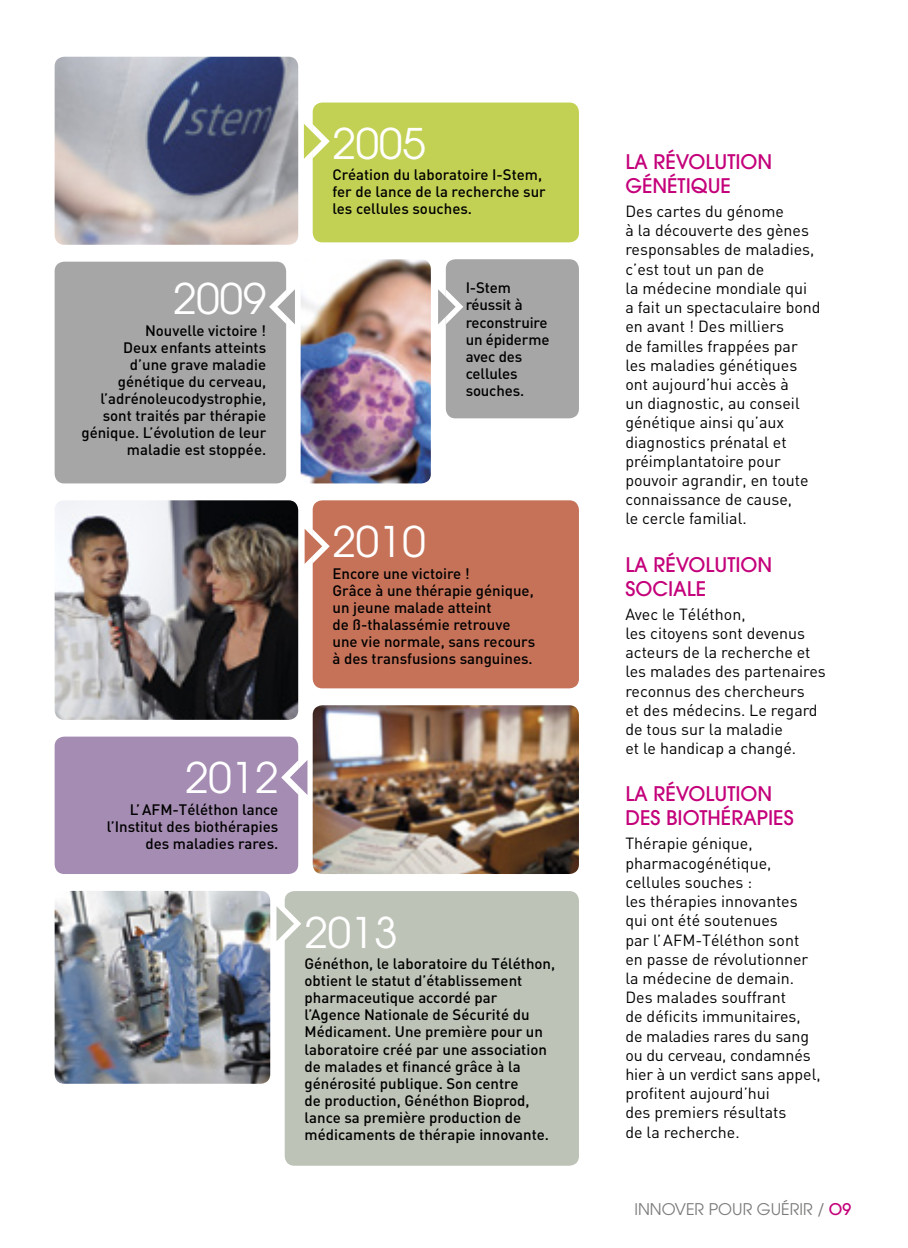
<style>
.page{position:relative;width:908px;height:1248px;background:#fff}
.page>*{position:absolute;margin:0;border:0;box-sizing:border-box;transform-origin:0 0}
.t1{font:42px "Avant Garde";color:#fff}
.t2{font:500 20px/24px "Avant Garde";color:#c4007a}
.t3{font:16px/19.2px "DIN";color:#000}
.t4{font:16px "Avant Garde";color:#7b7b7a}
.t5{font:500 15px/17px "DIN";color:#000}
.s1{font-weight:500;color:#c4007a}
</style>
<div class="page">
<img style="left:312px;top:705px;width:266px;height:168px">
<img style="left:300px;top:259px;width:130px;height:224px">
<img style="left:55px;top:57px;width:243px;height:188px">
<img style="left:55px;top:500px;width:243px;height:219px">
<img style="left:55px;top:890px;width:215px;height:193px">
<div style="left:312px;top:102px;width:266px;height:140px;background:#c2d154;border-radius:10px"></div>
<svg style="left:304px;top:124px;width:25px;height:35px"></svg>
<div style="left:312px;top:500px;width:266px;height:188px;background:#c67259;border-radius:10px"></div>
<svg style="left:304px;top:528px;width:25px;height:36px"></svg>
<div style="left:284px;top:891px;width:294px;height:274px;background:#bdc3b7;border-radius:10px"></div>
<svg style="left:276px;top:906px;width:25px;height:35px"></svg>
<div style="left:445px;top:259px;width:133px;height:159px;background:#a6a6a6;border-radius:10px"></div>
<svg style="left:438px;top:289px;width:25px;height:35px"></svg>
<div style="left:55px;top:261px;width:231px;height:222px;background:#a6a6a6;border-radius:10px"></div>
<svg style="left:269px;top:289px;width:26px;height:35px"></svg>
<div style="left:55px;top:736px;width:243px;height:137px;background:#a58cb2;border-radius:10px"></div>
<svg style="left:281px;top:759px;width:26px;height:36px"></svg>
<h1 class="t1" style="left:173px;top:274px;width:95px">2009</h1>
<p class="t5" style="left:81px;top:321px;width:186px;text-align:right">Nouvelle victoire !<br>Deux enfants atteints<br>d’une grave maladie génétique du cerveau, l’adrénoleucodystrophie, sont traités par thérapie génique. L’évolution de leur maladie est stoppée.</p>
<h1 class="t1" style="left:332px;top:118px;width:95px">2005</h1>
<p class="t5" style="left:332px;top:166px;width:215px">Création du laboratoire I-Stem, fer de lance de la recherche sur les cellules souches.</p>
<p class="t5" style="left:465px;top:279px;width:85px">I-Stem réussit à reconstruire un épiderme avec des cellules souches.</p>
<h1 class="t1" style="left:332px;top:516px;width:95px">2010</h1>
<p class="t5" style="left:332px;top:564px;width:204px">Encore une victoire !<br>Grâce à une thérapie génique, un jeune malade atteint<br>de ß-thalassémie retrouve une vie normale, sans recours à des transfusions sanguines.</p>
<h1 class="t1" style="left:185px;top:753px;width:95px">2012</h1>
<p class="t5" style="left:107px;top:800px;width:173px;text-align:right">L’AFM-Téléthon lance l’Institut des biothérapies des maladies rares.</p>
<h1 class="t1" style="left:304px;top:907px;width:95px">2013</h1>
<p class="t5" style="left:304px;top:954px;width:252px">Généthon, le laboratoire du Téléthon, obtient le statut d’établissement pharmaceutique accordé par l’Agence Nationale de Sécurité du Médicament. Une première pour un laboratoire créé par une association de malades et financé grâce à la générosité publique. Son centre<br>de production, Généthon Bioprod, lance sa première production de médicaments de thérapie innovante.</p>
<p class="t2" style="left:625px;top:150px;width:41px">LA RÉVOLUTION<br>GÉNÉTI</p>
<p class="t2" style="left:690px;top:174px;width:29px">QUE</p>
<p class="t3" style="left:625px;top:201px;width:197px">Des cartes du génome<br>à la découverte des gènes responsables de maladies, c’est tout un pan de<br>la médecine mondiale qui<br>a fait un spectaculaire bond en avant ! Des milliers<br>de familles frappées par les maladies génétiques ont aujourd’hui accès à<br>un diagnostic, au conseil génétique ainsi qu’aux diagnostics prénatal et préimplantatoire pour pouvoir agrandir, en toute connaissance de cause,<br>le cercle familial.</p>
<p class="t2" style="left:625px;top:552px;width:41px">LA RÉVOLUTION<br>SOCIALE</p>
<p class="t3" style="left:625px;top:604px;width:202px">Avec le Téléthon,<br>les citoyens sont devenus acteurs de la recherche et les malades des partenaires reconnus des chercheurs<br>et des médecins. Le regard de tous sur la maladie<br>et le handicap a changé.</p>
<p class="t2" style="left:625px;top:782px;width:64px">LA RÉVOLUTION<br>DES BIOTHÉRAPIES</p>
<p class="t3" style="left:625px;top:833px;width:197px">Thérapie génique, pharmacogénétique, cellules souches :<br>les thérapies innovantes qui ont été soutenues<br>par l’AFM-Téléthon sont en passe de révolutionner la médecine de demain.<br>Des malades souffrant<br>de déficits immunitaires, de maladies rares du sang ou du cerveau, condamnés hier à un verdict sans appel, profitent aujourd’hui<br>des premiers résultats<br>de la recherche.</p>
<p class="t4" style="left:634px;top:1199px;width:218px">INNOVER POUR GUÉRIR / <span class="s1">O9</span></p>
</div>
